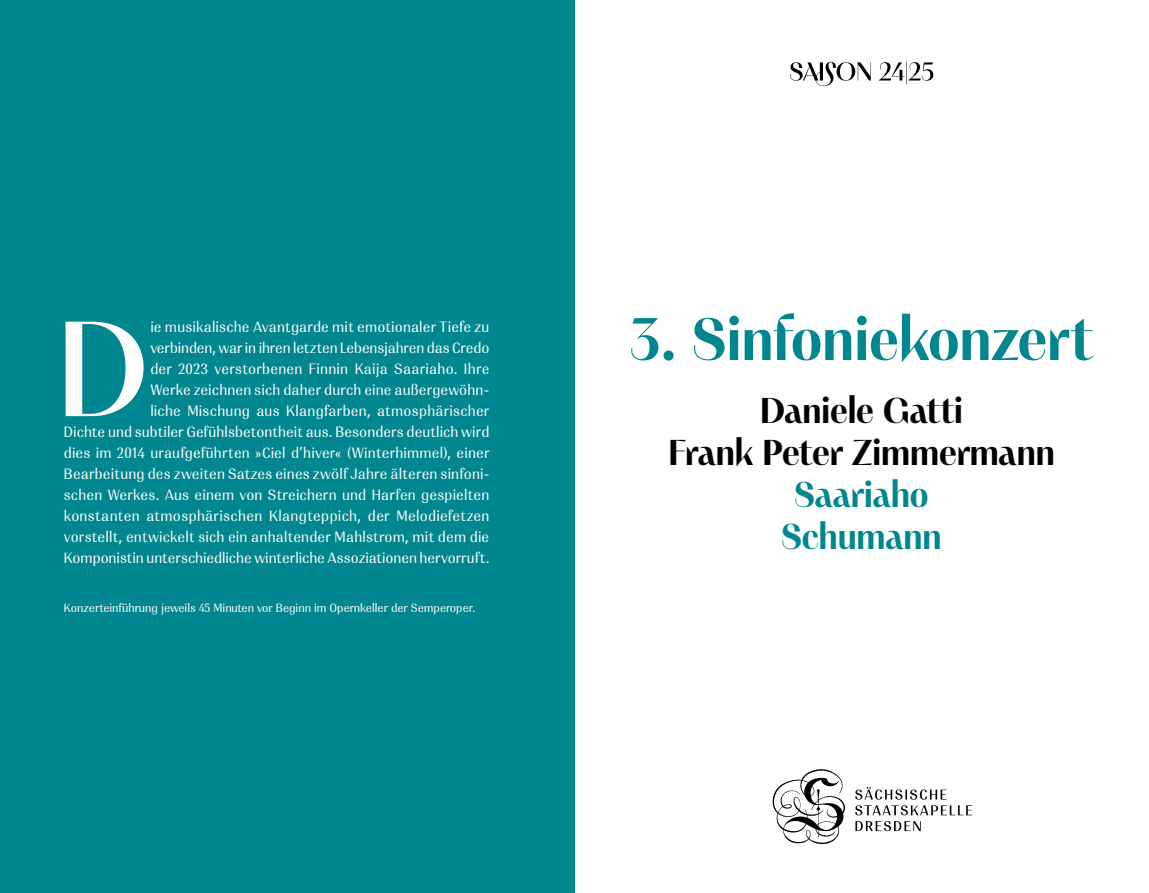
<style>
.page{position:relative;width:1149px;height:893px;background:#fff}
.page>*{position:absolute;margin:0;border:0;box-sizing:border-box;transform-origin:0 0}
.Text_normal{font:500 135.45px "PF Marlet Display";color:#fff}
.t1{font:700 60px "PF Marlet Display";letter-spacing:-.02em;color:#00868f}
.t2{font:700 36px "PF Marlet Display";letter-spacing:-.025em;color:#000}
.t3{font:700 36px "PF Marlet Display";letter-spacing:-.02em;color:#00868f}
.Text_normal-2{font:15px "PF Marlet Text";color:#fff}
.Text_normal-3{font:12px "PF Marlet Text";color:#fff}
</style>
<div class="page">
<div style="left:0;top:0;width:574px;height:893px;background:#00868f"></div>
<svg style="left:772px;top:769px;width:72px;height:76px"></svg>
<svg style="left:855px;top:821px;width:65px;height:10px"></svg>
<svg style="left:855px;top:787px;width:116px;height:28px"></svg>
<svg style="left:790px;top:62px;width:80px;height:24px"></svg>
<svg style="left:878px;top:62px;width:55px;height:22px"></svg>
<p class="Text_normal" style="left:55px;top:283px;width:97px">D</p>
<p class="Text_normal-2" style="left:262px;top:317px;width:30px">❖ ■▼</p>
<p class="Text_normal-2" style="left:348px;top:317px;width:76px">▼ □▼□■ ●</p>
<p class="Text_normal-2" style="left:150px;top:338px;width:64px">❖ ■■</p>
<p class="Text_normal-2" style="left:248px;top:338px;width:91px">■ ■ ●▼▼■</p>
<p class="Text_normal-2" style="left:201px;top:359px;width:57px">✓ ❖ ▲▼□</p>
<p class="Text_normal-2" style="left:278px;top:359px;width:71px">■ ■ ■■■</p>
<p class="Text_normal-2" style="left:227px;top:380px;width:35px">■ ■ ▲</p>
<p class="Text_normal-2" style="left:475px;top:380px;width:9px">■</p>
<p class="Text_normal-2" style="left:150px;top:401px;width:5px">●</p>
<p class="Text_normal-2" style="left:202px;top:401px;width:40px">▲ ◆■</p>
<p class="Text_normal-2" style="left:264px;top:401px;width:52px">◆▲ ● ■</p>
<p class="Text_normal-2" style="left:359px;top:401px;width:61px">■ ▼ □▲</p>
<p class="Text_normal-2" style="left:92px;top:422px;width:80px">▼ ◆■ ▲◆ ▼●</p>
<p class="Text_normal-2" style="left:208px;top:422px;width:71px">✓ ●▲ ▼□■▼</p>
<p class="Text_normal-2" style="left:297px;top:422px;width:33px">▼ ◆▲</p>
<p class="Text_normal-2" style="left:352px;top:422px;width:25px">▲□■</p>
<p class="Text_normal-2" style="left:397px;top:422px;width:44px">▲ ◆▼●</p>
<p class="Text_normal-2" style="left:137px;top:443px;width:44px">✔ ◆ ◆</p>
<p class="Text_normal-2" style="left:206px;top:443px;width:45px">✓ ▼■</p>
<p class="Text_normal-2" style="left:114px;top:464px;width:23px">▼◆■</p>
<p class="Text_normal-2" style="left:164px;top:464px;width:63px">▲ ▼ ■</p>
<p class="Text_normal-2" style="left:245px;top:464px;width:66px">▼ ▲ ■▲</p>
<p class="Text_normal-2" style="left:339px;top:464px;width:5px">●</p>
<p class="Text_normal-2" style="left:429px;top:464px;width:52px">■ ▲■□■</p>
<p class="Text_normal-2" style="left:148px;top:485px;width:67px">▲ ◆▲ ■</p>
<p class="Text_normal-2" style="left:239px;top:485px;width:44px">❖□■ ▼</p>
<p class="Text_normal-2" style="left:328px;top:485px;width:54px">■ ◆■ ★</p>
<p class="Text_normal-2" style="left:464px;top:485px;width:27px">●▼ ■</p>
<p class="Text_normal-2" style="left:71px;top:506px;width:118px">□■▲▼ ■▼ ■ ▼ □▲</p>
<p class="Text_normal-2" style="left:223px;top:506px;width:91px">▲ ■ ●■▼</p>
<p class="Text_normal-2" style="left:64px;top:527px;width:85px">❖□ ▲▼ ●●▼ ■▼</p>
<p class="Text_normal-2" style="left:185px;top:527px;width:21px">●▼ ▲</p>
<p class="Text_normal-2" style="left:239px;top:527px;width:71px">■ ■ ●▼■</p>
<p class="Text_normal-2" style="left:362px;top:527px;width:32px">●▲▼ □</p>
<p class="Text_normal-2" style="left:73px;top:548px;width:117px">□ □■▲▼■ ◆■▼ ▲</p>
<p class="Text_normal-2" style="left:222px;top:548px;width:5px">●</p>
<p class="Text_normal-2" style="left:269px;top:548px;width:32px">■▼ ●</p>
<p class="Text_normal-2" style="left:337px;top:548px;width:82px">▲▲□ ▼□■ ■</p>
<p class="Text_normal-2" style="left:441px;top:548px;width:46px">❖□ ◆▼</p>
<p class="Text_normal-3" style="left:99px;top:600px;width:54px">▼ ■✓ ◆■</p>
<p class="Text_normal-3" style="left:187px;top:600px;width:19px">●▲ ✔</p>
<p class="Text_normal-3" style="left:225px;top:600px;width:45px">■◆▼ ■ ❖□</p>
<p class="Text_normal-3" style="left:354px;top:600px;width:25px">■ ●●</p>
<p class="t1" style="left:630px;top:301px;width:464px">3. Sinfoniekonzert</p>
<p class="t2" style="left:759px;top:388px;width:205px">Daniele Gatti</p>
<p class="t2" style="left:668px;top:430px;width:388px">Frank Peter Zimmermann</p>
<p class="t3" style="left:794px;top:472px;width:136px">Saariaho</p>
<p class="t3" style="left:781px;top:514px;width:162px">Schumann</p>
</div>
